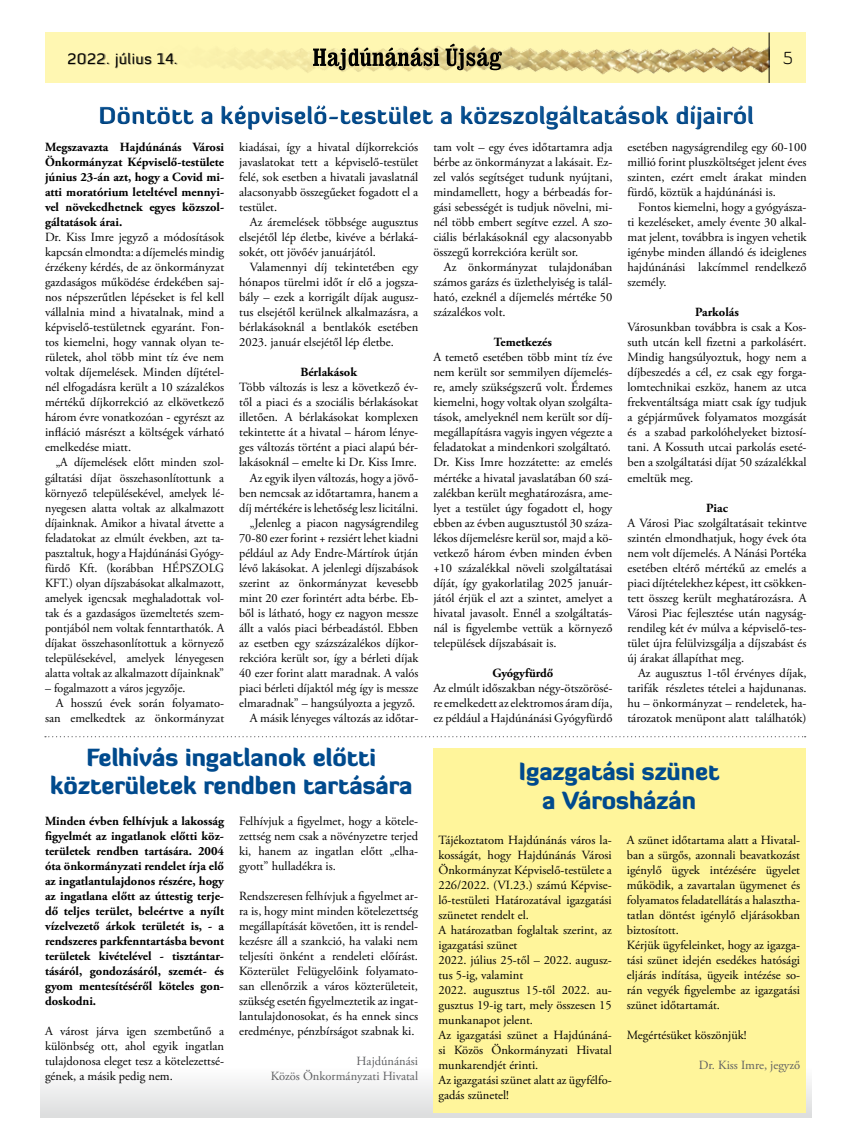
<style>
.page{position:relative;width:851px;height:1145px;background:#fff}
.page>*{position:absolute;margin:0;border:0;box-sizing:border-box;transform-origin:0 0}
.t1{font:900 23.75px/28.5px "Diavlo";color:#004a8d;text-align:center}
.t2{font:300 17.5px "Diavlo";color:#000}
.t3{font:15px "Diavlo";letter-spacing:.045em;color:#000}
.t4{font:12.5px/15px "Adobe Garamond Pro";color:#000;text-align:justify}
.t5{font:700 12.5px/15px "Adobe Garamond Pro";color:#000;text-align:justify}
.t6{font:12.5px/15px "Adobe Garamond Pro";color:#000;text-align:justify;scale:.96 1}
.t7{font:12.5px/15px "Adobe Garamond Pro";color:#5f6062;text-align:right}
</style>
<div class="page">
<div style="left:45px;top:33px;width:760px;height:50px;background:#fff7b2"></div>
<img style="left:222px;top:43px;width:546px;height:32px">
<hr style="left:768px;top:33px;width:1px;height:50px;background:#000">
<svg style="left:313px;top:44px;width:189px;height:26px"></svg>
<div style="left:68px;top:53px;width:110px;height:16px;background:#000;opacity:.5"></div>
<div style="left:40px;top:1063px;width:771px;height:54px;background:linear-gradient(to bottom,#fff,#dddede)"></div>
<div style="left:98px;top:105px;width:658px;height:27px;background:#000;opacity:.4"></div>
<svg style="left:45px;top:736px;width:760px;height:1px"></svg>
<div style="left:433px;top:748px;width:372px;height:364px;background:#fff59b"></div>
<p class="t3" style="left:67px;top:49px;width:111px">2022. július 14.</p>
<h2 class="t2" style="left:783px;top:47px;width:11px">5</h2>
<h1 class="t1" style="left:98px;top:101px;width:656px">Döntött a képviselő-testület a közszolgáltatások díjairól</h1>
<p class="t5" style="left:45px;top:140px;width:181px">Megszavazta Hajdúnánás Városi Önkormányzat Képviselő-testülete június 23-án azt, hogy a Covid mi&shy;atti moratórium leteltével mennyi&shy;vel növekedhetnek egyes közszol&shy;gáltatások árai.</p>
<p class="t4" style="left:45px;top:230px;width:181px">Dr. Kiss Imre jegyző a módosítások kapcsán elmondta: a díjemelés mindig érzékeny kérdés, de az önkormányzat gazdaságos működése érdekében saj&shy;nos népszerűtlen lépéseket is fel kell vállalnia mind a hivatalnak, mind a képviselő-testületnek egyaránt. Fon&shy;tos kiemelni, hogy vannak olyan te&shy;rületek, ahol több mint tíz éve nem voltak díjemelések. Minden díjtétel&shy;nél elfogadásra került a 10 százalékos mértékű díjkorrekció az elkövetkező három évre vonatkozóan - egyrészt az infláció másrészt a költségek várható emelkedése miatt.</p>
<p class="t6" style="left:45px;top:455px;width:188px;text-indent:11px">„A díjemelések előtt minden szol&shy;gáltatási díjat összehasonlítottunk a környező településekével, amelyek lé&shy;nyegesen alatta voltak az alkalmazott díjainknak. Amikor a hivatal átvette a feladatokat az elmúlt években, azt ta&shy;pasztaltuk, hogy a Hajdúnánási Gyógy&shy;fürdő Kft. (korábban HÉPSZOLG KFT.) olyan díjszabásokat alkalmazott, amelyek igencsak meghaladottak vol&shy;tak és a gazdaságos üzemeltetés szem&shy;pontjából nem voltak fenntarthatók. A díjakat összehasonlítottuk a környező településekével, amelyek lényegesen alatta voltak az alkalmazott díjainknak”</p>
<p class="t6" style="left:45px;top:680px;width:148px">– fogalmazott a város jegyzője.</p>
<p class="t4" style="left:56px;top:695px;width:170px">A hosszú évek során folyamato-</p>
<p class="t4" style="left:45px;top:710px;width:181px">san emelkedtek az önkormányzat</p>
<p class="t4" style="left:433px;top:140px;width:181px">tam volt – egy éves időtartamra adja bérbe az önkormányzat a lakásait. Ez&shy;zel valós segítséget tudunk nyújtani, mindamellett, hogy a bérbeadás for&shy;gási sebességét is tudjuk növelni, mi&shy;nél több embert segítve ezzel. A szo&shy;ciális bérlakásoknál egy alacsonyabb összegű korrekcióra került sor.</p>
<p class="t4" style="left:433px;top:260px;width:181px;text-indent:11px">Az önkormányzat tulajdonában számos garázs és üzlethelyiség is talál&shy;ható, ezeknél a díjemelés mértéke 50 százalékos volt.</p>
<p class="t5" style="left:494px;top:335px;width:59px">Temetkezés</p>
<p class="t4" style="left:433px;top:350px;width:181px">A temető esetében több mint tíz éve nem került sor semmilyen díjemelés&shy;re, amely szükségszerű volt. Érdemes kiemelni, hogy voltak olyan szolgálta&shy;tások, amelyeknél nem került sor díj&shy;megállapításra vagyis ingyen végezte a feladatokat a mindenkori szolgáltató.<br>Dr. Kiss Imre hozzátette: az emelés mértéke a hivatal javaslatában 60 szá&shy;zalékban került meghatározásra, ame&shy;lyet a testület úgy fogadott el, hogy ebben az évben augusztustól 30 száza&shy;lékos díjemelésre kerül sor, majd a kö&shy;vetkező három évben minden évben +10 százalékkal növeli szolgáltatásai díját, így gyakorlatilag 2025 január&shy;jától érjük el azt a szintet, amelyet a hivatal javasolt. Ennél a szolgáltatás&shy;nál is figyelembe vettük a környező települések díjszabásait is.</p>
<p class="t5" style="left:492px;top:665px;width:62px">Gyógyfürdő</p>
<p class="t4" style="left:433px;top:680px;width:181px">Az elmúlt időszakban négy-ötszörösé&shy;re emelkedett az elektromos áram díja, ez például a Hajdúnánási Gyógyfürdő</p>
<p class="t4" style="left:239px;top:140px;width:181px">kiadásai, így a hivatal díjkorrekciós javaslatokat tett a képviselő-testület felé, sok esetben a hivatali javaslatnál alacsonyabb összegűeket fogadott el a testület.</p>
<p class="t4" style="left:239px;top:215px;width:181px;text-indent:11px">Az áremelések többsége augusztus elsejétől lép életbe, kivéve a bérlaká&shy;sokét, ott jövőév januárjától.</p>
<p class="t4" style="left:239px;top:260px;width:181px;text-indent:11px">Valamennyi díj tekintetében egy hónapos türelmi időt ír elő a jogsza&shy;bály – ezek a korrigált díjak augusz&shy;tus elsejétől kerülnek alkalmazásra, a bérlakásoknál a bentlakók esetében 2023. január elsejétől lép életbe.</p>
<p class="t5" style="left:300px;top:365px;width:58px">Bérlakások</p>
<p class="t4" style="left:239px;top:380px;width:181px;text-align:right">Több változás is lesz a következő év&shy;től a piaci és a szociális bérlakásokat illetően. A bérlakásokat komplexen tekintette át a hivatal – három lénye&shy;ges változás történt a piaci alapú bér&shy;lakásoknál – emelte ki Dr. Kiss Imre.<br>Az egyik ilyen változás, hogy a jövő&shy;ben nemcsak az időtartamra, hanem a díj mértékére is lehetőség lesz licitálni. „Jelenleg a piacon nagyságrendileg 70-80 ezer forint + rezsiért lehet kiadni például az Ady Endre-Mártírok útján lévő lakásokat. A jelenlegi díjszabások szerint az önkormányzat kevesebb mint 20 ezer forintért adta bérbe. Eb&shy;ből is látható, hogy ez nagyon messze állt a valós piaci bérbeadástól. Ebben az esetben egy százszázalékos díjkor&shy;rekcióra került sor, így a bérleti díjak 40 ezer forint alatt maradnak. A valós piaci bérleti díjaktól még így is messze elmaradnak” – hangsúlyozta a jegyző.<br>A másik lényeges változás az időtar-</p>
<p class="t4" style="left:627px;top:140px;width:181px">esetében nagyságrendileg egy 60-100 millió forint pluszköltséget jelent éves szinten, ezért emelt árakat minden fürdő, köztük a hajdúnánási is.</p>
<p class="t4" style="left:627px;top:200px;width:181px;text-indent:11px">Fontos kiemelni, hogy a gyógyásza&shy;ti kezeléseket, amely évente 30 alkal&shy;mat jelent, továbbra is ingyen vehetik igénybe minden állandó és ideiglenes hajdúnánási lakcímmel rendelkező személy.</p>
<p class="t5" style="left:695px;top:305px;width:45px">Parkolás</p>
<p class="t4" style="left:627px;top:320px;width:181px">Városunkban továbbra is csak a Kos&shy;suth utcán kell fizetni a parkolásért.<br>Mindig hangsúlyoztuk, hogy nem a díjbeszedés a cél, ez csak egy forga&shy;lomtechnikai eszköz, hanem az utca frekventáltsága miatt csak így tudjuk a gépjárművek folyamatos mozgását és a szabad parkolóhelyeket biztosí&shy;tani. A Kossuth utcai parkolás eseté&shy;ben a szolgáltatási díjat 50 százalékkal emeltük meg.</p>
<p class="t5" style="left:706px;top:500px;width:23px">Piac</p>
<p class="t4" style="left:627px;top:515px;width:181px">A Városi Piac szolgáltatásait tekintve szintén elmondhatjuk, hogy évek óta nem volt díjemelés. A Nánási Portéka esetében eltérő mértékű az emelés a piaci díjtételekhez képest, itt csökken&shy;tett összeg került meghatározásra. A Városi Piac fejlesztése után nagyság&shy;rendileg két év múlva a képviselő-tes&shy;tület újra felülvizsgálja a díjszabást és új árakat állapíthat meg.</p>
<p class="t4" style="left:627px;top:665px;width:181px;text-indent:11px">Az augusztus 1-től érvényes díjak, tarifák részletes tételei a hajdunanas. hu – önkormányzat – rendeletek, ha&shy;tározatok menüpont alatt találhatók)</p>
<h1 class="t1" style="left:50px;top:742px;width:364px">Felhívás ingatlanok előtti közterületek rendben tartására</h1>
<p class="t5" style="left:45px;top:813px;width:180px">Minden évben felhívjuk a lakosság figyelmét az ingatlanok előtti köz&shy;területek rendben tartására. 2004 óta önkormányzati rendelet írja elő az ingatlantulajdonos részére, hogy az ingatlana előtt az úttestig terje&shy;dő teljes terület, beleértve a nyílt vízelvezető árkok területét is, - a rendszeres parkfenntartásba bevont területek kivételével - tisztántar&shy;tásáról, gondozásáról, szemét- és gyom mentesítéséről köteles gon&shy;doskodni.</p>
<p class="t4" style="left:45px;top:1024px;width:180px">A várost járva igen szembetűnő a különbség ott, ahol egyik ingatlan tulajdonosa eleget tesz a kötelezettsé&shy;gének, a másik pedig nem.</p>
<p class="t4" style="left:239px;top:814px;width:180px">Felhívjuk a figyelmet, hogy a kötele&shy;zettség nem csak a növényzetre terjed ki, hanem az ingatlan előtt „elha&shy;gyott” hulladékra is.</p>
<p class="t4" style="left:239px;top:889px;width:180px">Rendszeresen felhívjuk a figyelmet ar&shy;ra is, hogy mint minden kötelezettség megállapítását követően, itt is rendel&shy;kezésre áll a szankció, ha valaki nem teljesíti önként a rendeleti előírást.<br>Közterület Felügyelőink folyamato&shy;san ellenőrzik a város közterületeit, szükség esetén figyelmeztetik az ingat&shy;lantulajdonosokat, és ha ennek sincs eredménye, pénzbírságot szabnak ki.</p>
<p class="t7" style="left:271px;top:1054px;width:149px">Hajdúnánási<br>Közös Önkormányzati Hivatal</p>
<h1 class="t1" style="left:518px;top:756px;width:202px">Igazgatási szünet a Városházán</h1>
<p class="t4" style="left:438px;top:832px;width:175px;text-align:left">Tájékoztatom Hajdúnánás város la&shy;kosságát, hogy Hajdúnánás Városi<br>Önkormányzat Képviselő-testülete a<br>226/2022. (VI.23.) számú Képvise&shy;lő-testületi Határozatával igazgatási szünetet rendelt el.<br>A határozatban foglaltak szerint, az igazgatási szünet<br>2022. július 25-től – 2022. augusz&shy;tus 5-ig, valamint<br>2022. augusztus 15-től 2022. au&shy;gusztus 19-ig tart, mely összesen 15 munkanapot jelent.<br>Az igazgatási szünet a Hajdúnáná&shy;si Közös Önkormányzati Hivatal munkarendjét érinti.<br>Az igazgatási szünet alatt az ügyfélfo&shy;gadás szünetel!</p>
<p class="t4" style="left:626px;top:832px;width:175px;text-align:left">A szünet időtartama alatt a Hivatal&shy;ban a sürgős, azonnali beavatkozást igénylő ügyek intézésére ügyelet működik, a zavartalan ügymenet és folyamatos feladatellátás a halasztha&shy;tatlan döntést igénylő eljárásokban biztosított.<br>Kérjük ügyfeleinket, hogy az igazga&shy;tási szünet idején esedékes hatósági eljárás indítása, ügyeik intézése so&shy;rán vegyék figyelembe az igazgatási szünet időtartamát.</p>
<p class="t4" style="left:626px;top:1027px;width:121px">Megértésüket köszönjük!</p>
<p class="t7" style="left:698px;top:1057px;width:103px">Dr. Kiss Imre, jegyző</p>
</div>
